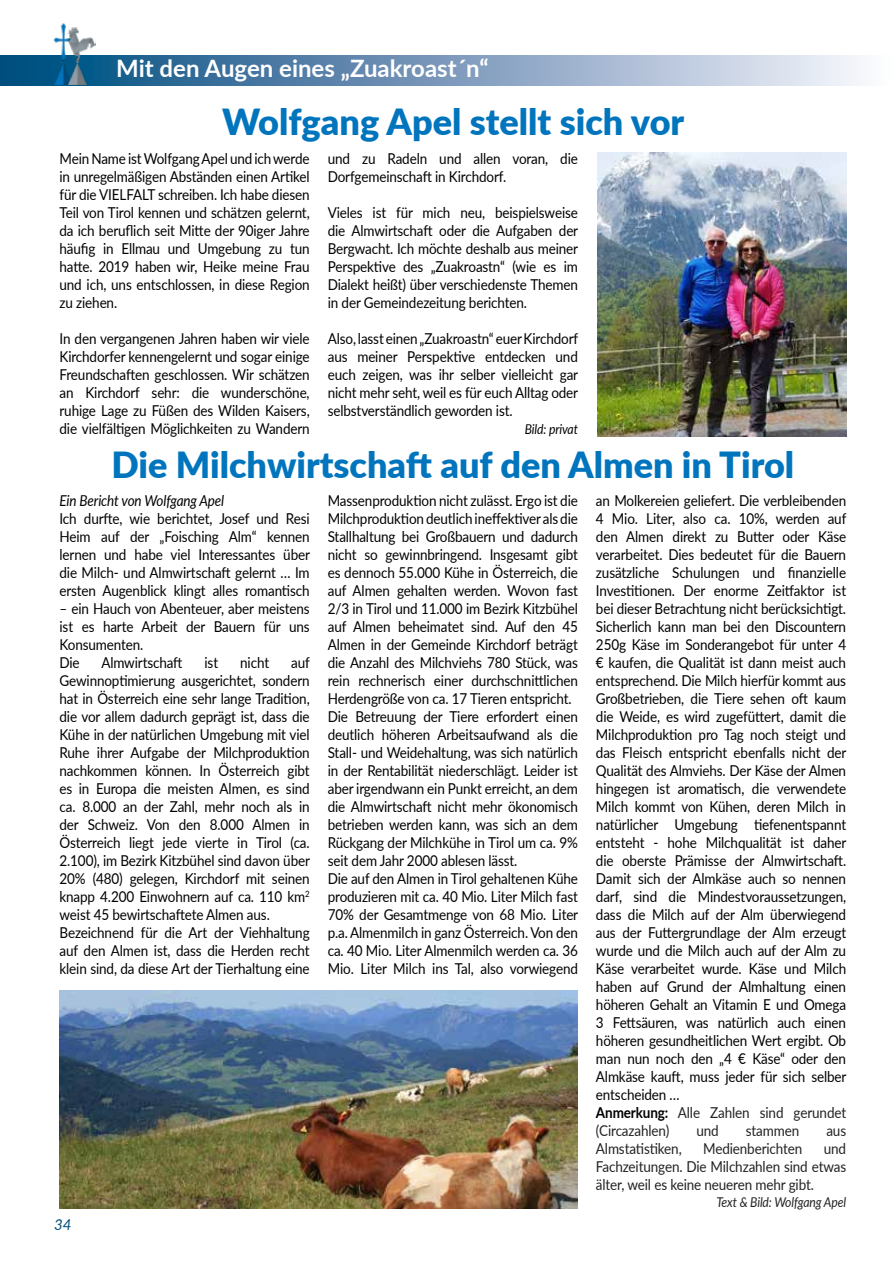
<style>
.page{position:relative;width:893px;height:1263px;background:#fff}
.page>*{position:absolute;margin:0;border:0;box-sizing:border-box;transform-origin:0 0}
.t1{font:900 36px "Lato";color:#0075bd}
.t2{font:700 24px "Lato";color:#fff}
.t3{font:15px/18px "Lato";letter-spacing:-.01em;color:#000;text-align:justify;scale:.9 1}
.t4{font:15px/18px "Lato";letter-spacing:-.01em;color:#222;text-align:justify;scale:.9 1}
.t5{font:italic 15px "Lato";letter-spacing:-.01em;color:#000;scale:.9 1}
.t6{font:italic 15px "Lato";color:#004c7b}
.t7{font:italic 13.5px "Lato";letter-spacing:-.01em;color:#222;scale:.9 1}
.t8{font:italic 13.5px "Lato";letter-spacing:-.01em;color:#000;scale:.9 1}
.s1{font-weight:700}
.s2{color:#222}
</style>
<div class="page">
<div style="left:0;top:55px;width:893px;height:30px;background:linear-gradient(to right,#00437a,#fef6fe)"></div>
<img style="left:597px;top:152px;width:249px;height:285px">
<img style="left:60px;top:991px;width:518px;height:218px">
<img style="left:53px;top:23px;width:43px;height:61px">
<h2 class="t2" style="left:116px;top:50px;width:374px">Mit den Augen eines „Zuakroast´n“</h2>
<h1 class="t1" style="left:222px;top:95px;width:464px">Wolfgang Apel stellt sich vor</h1>
<p class="t3" style="left:60px;top:149px;width:279px">Mein Name ist Wolfgang Apel und ich werde in unregelmäßigen Abständen einen Artikel für die VIELFALT schreiben. Ich habe diesen Teil von Tirol kennen und schätzen gelernt, da ich beruflich seit Mitte der 90iger Jahre häufig in Ellmau und Umgebung zu tun hatte. 2019 haben wir, Heike meine Frau und ich, uns entschlossen, in diese Region zu ziehen.</p>
<p class="t3" style="left:60px;top:329px;width:279px">In den vergangenen Jahren haben wir viele Kirchdorfer kennengelernt und sogar einige Freundschaften geschlossen. Wir schätzen an Kirchdorf sehr: die wunderschöne, ruhige Lage zu Füßen des Wilden Kaisers, die vielfältigen Möglichkeiten zu Wandern</p>
<p class="t3" style="left:328px;top:149px;width:279px">und zu Radeln und allen voran, die<br>Dorfgemeinschaft in Kirchdorf.</p>
<p class="t3" style="left:328px;top:203px;width:280px">Vieles ist für mich neu, beispielsweise die Almwirtschaft oder die Aufgaben der Bergwacht. Ich möchte deshalb aus meiner Perspektive des „Zuakroastn“ (wie es im Dialekt heißt) über verschiedenste Themen in der Gemeindezeitung berichten.</p>
<p class="t3" style="left:328px;top:329px;width:280px">Also, lasst einen „Zuakroastn“ euer Kirchdorf aus meiner Perspektive entdecken und euch zeigen, was ihr selber vielleicht gar nicht mehr seht, weil es für euch Alltag oder selbstverständlich geworden ist.</p>
<p class="t8" style="left:525px;top:420px;width:61px">Bild: privat</p>
<h1 class="t1" style="left:111px;top:437px;width:684px">Die Milchwirtschaft auf den Almen in Tirol</h1>
<p class="t5" style="left:60px;top:490px;width:184px">Ein Bericht von Wolfgang Apel</p>
<p class="t3" style="left:60px;top:509px;width:280px">Ich durfte, wie berichtet, Josef und Resi Heim auf der „Foisching Alm“ kennen lernen und habe viel Interessantes über die Milch- und Almwirtschaft gelernt … Im ersten Augenblick klingt alles romantisch</p>
<p class="t3" style="left:60px;top:599px;width:279px;text-align:left">– ein Hauch von Abenteuer, aber meistens ist es harte Arbeit der Bauern für uns<br>Konsumenten.<br>Die</p>
<p class="t3" style="left:328px;top:491px;width:280px;text-align:left">Massenproduktion nicht zulässt. Ergo ist die Milchproduktion deutlich ineffektiver als die Stallhaltung bei Großbauern und dadurch nicht so gewinnbringend. Insgesamt gibt es dennoch 55.000 Kühe in Österreich, die auf Almen gehalten werden. Wovon fast 2/3 in Tirol und 11.000 im Bezirk Kitzbühel auf Almen beheimatet sind. Auf den 45<br>Almen in der Gemeinde Kirchdorf beträgt die Anzahl des Milchviehs 780 Stück, was rein rechnerisch einer durchschnittlichen Herdengröße von ca. 17 Tieren entspricht.<br>Die Betreuung der Tiere erfordert einen deutlich höheren Arbeitsaufwand als die Stall- und Weidehaltung, was sich natürlich in der Rentabilität niederschlägt. Leider ist aber irgendwann ein Punkt erreicht, an dem die Almwirtschaft nicht mehr ökonomisch betrieben werden kann, was sich an dem Rückgang der Milchkühe in Tirol um ca. 9% seit dem Jahr 2000 ablesen lässt.<br>Die auf den Almen in Tirol gehaltenen Kühe produzieren mit ca. 40 Mio. Liter Milch fast 70% der Gesamtmenge von 68 Mio. Liter p.a. Almenmilch in ganz Österreich. Von den ca. 40 Mio. Liter Almenmilch werden ca. 36<br>Mio. Liter Milch ins Tal, also vorwiegend</p>
<p class="t3" style="left:596px;top:491px;width:280px;text-align:left">an Molkereien geliefert. Die verbleibenden 4 Mio. Liter, also ca. 10%, werden auf den Almen direkt zu Butter oder Käse verarbeitet. Dies bedeutet für die Bauern zusätzliche Schulungen und finanzielle Investitionen. Der enorme Zeitfaktor ist bei dieser Betrachtung nicht berücksichtigt.<br>Sicherlich kann man bei den Discountern 250g Käse im Sonderangebot für unter 4 € kaufen, die Qualität ist dann meist auch entsprechend. Die Milch hierfür kommt aus Großbetrieben, die Tiere sehen oft kaum die Weide, es wird zugefüttert, damit die Milchproduktion pro Tag noch steigt und das Fleisch entspricht ebenfalls nicht der Qualität des Almviehs. Der Käse der Almen hingegen ist aromatisch, die verwendete Milch kommt von Kühen, deren Milch in natürlicher Umgebung tiefenentspannt entsteht - hohe Milchqualität ist daher die oberste Prämisse der Almwirtschaft.<br>Damit sich der Almkäse auch so nennen darf, sind die Mindestvoraussetzungen, dass die Milch auf der Alm überwiegend aus der Futtergrundlage der Alm erzeugt wurde und die Milch auch auf der Alm zu Käse verarbeitet wurde. Käse und Milch haben auf Grund der Almhaltung einen höheren Gehalt an Vitamin E und Omega 3 Fettsäuren, was natürlich auch einen höheren gesundheitlichen Wert ergibt. Ob man nun noch den „4 € Käse“ oder den Almkäse kauft, muss jeder für sich selber entscheiden …<br><span class="s1">Anmerkung:</span> <span class="s2">Alle Zahlen sind gerundet (Circazahlen)</span></p>
<p class="t3" style="left:101px;top:653px;width:92px">Almwirtschaft</p>
<p class="t3" style="left:205px;top:653px;width:17px">ist</p>
<p class="t3" style="left:240px;top:653px;width:34px">nicht</p>
<p class="t3" style="left:60px;top:653px;width:280px;text-align:left;text-indent:232px">auf Gewinnoptimierung ausgerichtet, sondern hat in Österreich eine sehr lange Tradition, die vor allem dadurch geprägt ist, dass die Kühe in der natürlichen Umgebung mit viel Ruhe ihrer Aufgabe der Milchproduktion nachkommen können. In Österreich gibt es in Europa die meisten Almen, es sind ca. 8.000 an der Zahl, mehr noch als in der Schweiz. Von den 8.000 Almen in Österreich liegt jede vierte in Tirol (ca.<br>2.100), im Bezirk Kitzbühel sind davon über 20% (480) gelegen, Kirchdorf mit seinen knapp 4.200 Einwohnern auf ca. 110 km<sup>2 </sup>weist 45 bewirtschaftete Almen aus.<br>Bezeichnend für die Art der Viehhaltung auf den Almen ist, dass die Herden recht klein sind, da diese Art der Tierhaltung eine</p>
<p class="t4" style="left:696px;top:1121px;width:26px">und</p>
<p class="t4" style="left:746px;top:1121px;width:61px">stammen</p>
<p class="t4" style="left:826px;top:1121px;width:24px">aus</p>
<p class="t6" style="left:54px;top:1213px;width:19px">34</p>
<p class="t4" style="left:596px;top:1139px;width:97px">Almstatistiken,</p>
<p class="t4" style="left:703px;top:1139px;width:112px">Medienberichten</p>
<p class="t4" style="left:596px;top:1139px;width:279px;text-indent:228px">und Fachzeitungen. Die Milchzahlen sind etwas älter, weil es keine neueren mehr gibt.</p>
<p class="t7" style="left:716px;top:1192px;width:146px">Text &amp; Bild: Wolfgang Apel</p>
</div>
